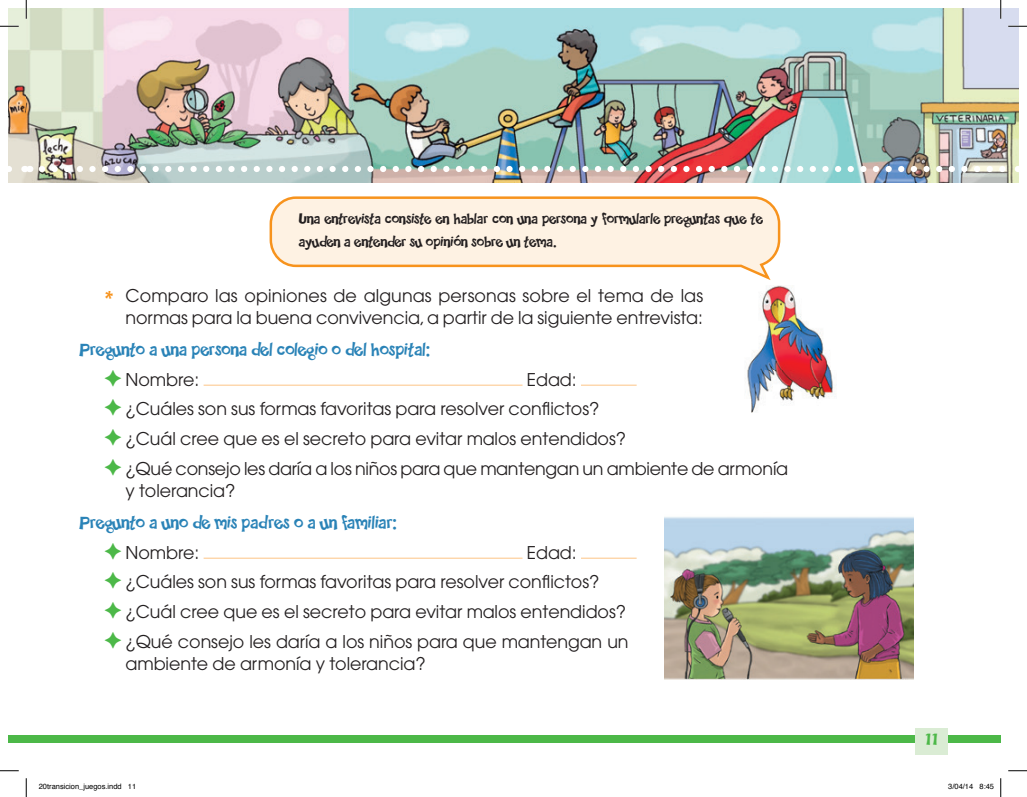
<style>
.page{position:relative;width:1027px;height:797px;background:#fff}
.page>*{position:absolute;margin:0;border:0;box-sizing:border-box;transform-origin:0 0}
.t1{font:20px "Happy Sans";letter-spacing:-.005em;color:#2a83b7}
.t2{font:17.5px/29.6px "Avant Garde";letter-spacing:-.005em;color:#231f20}
.t3{font:17.5px "Happy Sans";color:#4cb848;scale:1.1 1}
.t4{font:16.25px/22.5px "Happy Sans";letter-spacing:-.005em;color:#231f20}
.t5{font:7.5px "Helvetica";color:#000}
.s1{font-family:"Happy Sans";font-size:22.5px;color:#f7931d}
.s2{color:#4cb848}
</style>
<div class="page">
<img style="left:9px;top:9px;width:1009px;height:173px">
<div style="left:26px;top:735px;width:975px;height:7px;background:#4cb848"></div>
<div style="left:9px;top:735px;width:17px;height:7px;background:#4cb848"></div>
<div style="left:915px;top:728px;width:33px;height:26px;background:#daecd4"></div>
<svg style="left:9px;top:166px;width:9px;height:6px"></svg>
<img style="left:42px;top:166px;width:969px;height:6px">
<svg style="left:24px;top:166px;width:6px;height:6px"></svg>
<hr style="left:204px;top:384px;width:318px;height:2px;background:#fdd09e">
<hr style="left:581px;top:384px;width:56px;height:2px;background:#fdd09e">
<hr style="left:204px;top:557px;width:318px;height:2px;background:#fdd09e">
<hr style="left:581px;top:557px;width:56px;height:2px;background:#fdd09e">
<svg style="left:269px;top:196px;width:512px;height:84px"></svg>
<img style="left:747px;top:285px;width:89px;height:127px">
<img style="left:664px;top:517px;width:249px;height:162px">
<svg style="left:0;top:25px;width:19px;height:2px"></svg>
<svg style="left:1008px;top:25px;width:19px;height:2px"></svg>
<svg style="left:0;top:770px;width:19px;height:1px"></svg>
<svg style="left:1008px;top:770px;width:19px;height:1px"></svg>
<svg style="left:25px;top:0;width:2px;height:19px"></svg>
<svg style="left:25px;top:778px;width:2px;height:19px"></svg>
<svg style="left:1000px;top:0;width:1px;height:19px"></svg>
<svg style="left:1000px;top:778px;width:1px;height:19px"></svg>
<p class="t4" style="left:299px;top:207px;width:465px">Una entrevista consiste en hablar con una persona y formularle preguntas que te ayuden a entender su opinión sobre un tema.</p>
<p class="t2" style="left:104px;top:284px;width:600px;line-height:22.5px;text-align:right"><span class="s1">*</span> Comparo las opiniones de algunas personas sobre el tema de las normas para la buena convivencia, a partir de la siguiente entrevista:</p>
<p class="t1" style="left:79px;top:337px;width:352px">Pregunto a una persona del colegio o del hospital:</p>
<p class="t2" style="left:104px;top:364px;width:97px"><span class="s2">✦</span> Nombre:</p>
<p class="t2" style="left:104px;top:364px;width:685px;text-indent:423px">Edad:<br><span class="s2">✦</span> ¿Cuáles son sus formas favoritas para resolver conflictos?<br><span class="s2">✦</span> ¿Cuál cree que es el secreto para evitar malos entendidos?<br><span class="s2">✦</span> ¿Qué consejo les daría a los niños para que mantengan un ambiente de armonía</p>
<p class="t2" style="left:125px;top:476px;width:112px">y tolerancia?</p>
<p class="t1" style="left:79px;top:510px;width:319px">Pregunto a uno de mis padres o a un familiar:</p>
<p class="t2" style="left:104px;top:537px;width:97px"><span class="s2">✦</span> Nombre:</p>
<p class="t2" style="left:104px;top:537px;width:526px;text-indent:423px">Edad:<br><span class="s2">✦</span> ¿Cuáles son sus formas favoritas para resolver conflictos?<br><span class="s2">✦</span> ¿Cuál cree que es el secreto para evitar malos entendidos? <span class="s2">✦</span> ¿Qué consejo les daría a los niños para que mantengan un</p>
<p class="t2" style="left:125px;top:649px;width:302px">ambiente de armonía y tolerancia?</p>
<p class="t3" style="left:924px;top:729px;width:14px">11</p>
<p class="t5" style="left:39px;top:781px;width:99px">20transicion_juegos.indd 11</p>
<p class="t5" style="left:948px;top:781px;width:47px">3/04/14 8:45</p>
</div>
